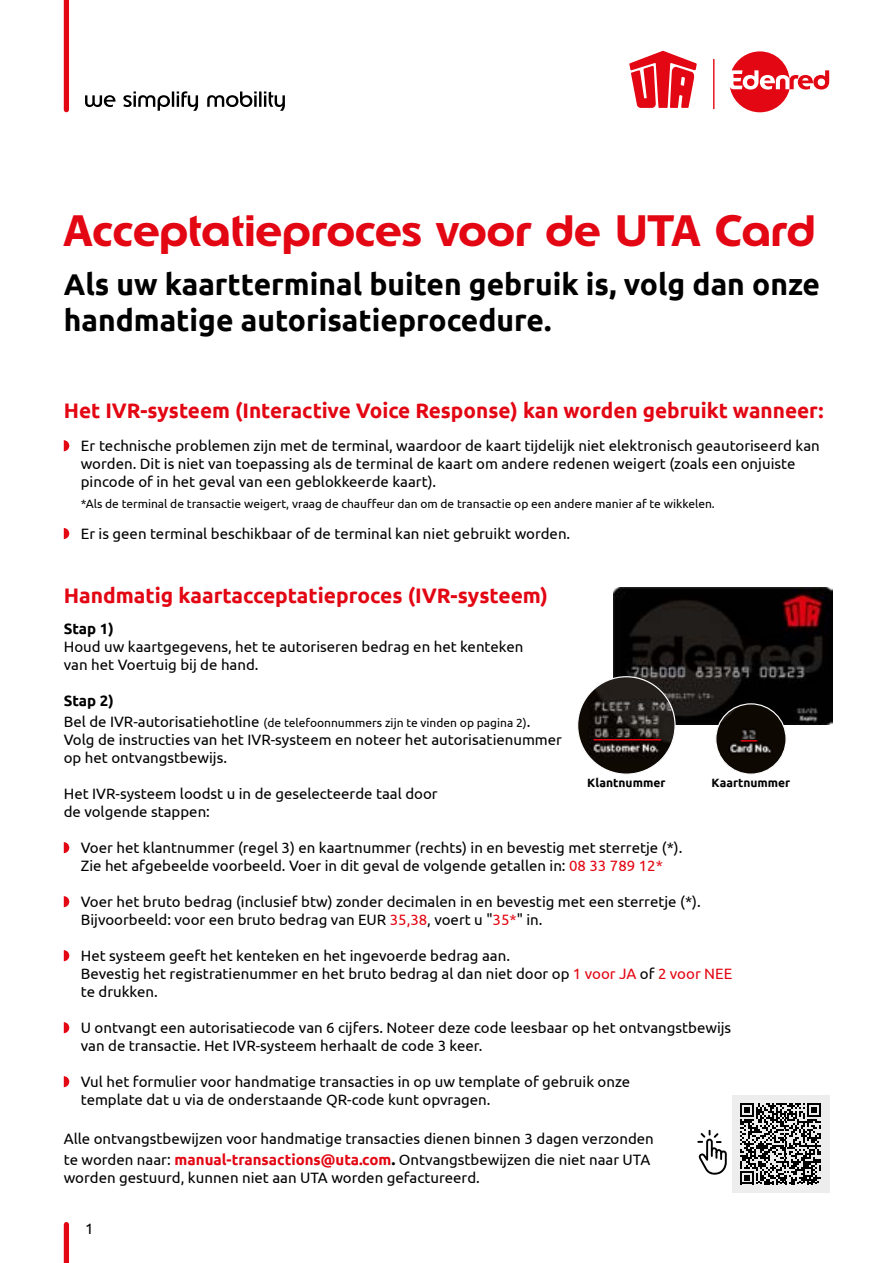
<style>
.page{position:relative;width:893px;height:1263px;background:#fff}
.page>*{position:absolute;margin:0;border:0;box-sizing:border-box;transform-origin:0 0}
.t1{font:700 43.5px "Edenred";color:#e30613}
.t2{font:700 30px/36px "Ubuntu";color:#000}
.t3{font:700 21px "Ubuntu";color:#e30613}
.t4{font:15px/18px "Ubuntu";color:#000}
.t5{font:700 15px "Ubuntu";color:#000}
.t6{font:12px "Ubuntu";color:#000}
.t7{font:700 12px "Ubuntu";color:#000}
.s1{font-size:15px}
.s2{color:#e30613}
.s3{font-weight:700;color:#e30613}
.s4{font-weight:700;font-size:16.5px}
</style>
<div class="page">
<div style="left:64px;top:1224px;width:5px;height:39px;background:#e30613"></div>
<svg style="left:64px;top:440px;width:5px;height:11px"></svg>
<svg style="left:64px;top:528px;width:5px;height:11px"></svg>
<div style="left:64px;top:0;width:5px;height:110px;background:#e30613"></div>
<svg style="left:85px;top:91px;width:200px;height:20px"></svg>
<hr style="left:713px;top:59px;width:1px;height:50px;background:#e30613">
<svg style="left:730px;top:51px;width:99px;height:61px"></svg>
<svg style="left:629px;top:51px;width:68px;height:57px"></svg>
<svg style="left:64px;top:842px;width:5px;height:11px"></svg>
<svg style="left:64px;top:896px;width:5px;height:11px"></svg>
<svg style="left:64px;top:950px;width:5px;height:11px"></svg>
<svg style="left:64px;top:1022px;width:5px;height:11px"></svg>
<svg style="left:64px;top:1076px;width:5px;height:11px"></svg>
<div style="left:732px;top:1095px;width:97px;height:97px;background:#ededed"></div>
<svg style="left:740px;top:1103px;width:81px;height:81px"></svg>
<img style="left:614px;top:587px;width:218px;height:138px">
<img style="left:578px;top:677px;width:97px;height:97px;border-radius:49px">
<img style="left:716px;top:704px;width:70px;height:70px;border-radius:35px">
<div style="left:715px;top:703px;width:72px;height:72px;border:1px solid #fff;border-radius:50%"></div>
<hr style="left:594px;top:739px;width:66px;height:1px;background:#e30613">
<svg style="left:741px;top:740px;width:16px;height:1px"></svg>
<svg style="left:697px;top:1130px;width:30px;height:45px"></svg>
<h1 class="t1" style="left:64px;top:201px;width:753px">Acceptatieproces voor de UTA Card</h1>
<h2 class="t2" style="left:64px;top:266px;width:758px">Als uw kaartterminal buiten gebruik is, volg dan onze handmatige autorisatieprocedure.</h2>
<h3 class="t3" style="left:64px;top:397px;width:761px">Het IVR-systeem (Interactive Voice Response) kan worden gebruikt wanneer:</h3>
<p class="t4" style="left:81px;top:436px;width:740px">Er technische problemen zijn met de terminal, waardoor de kaart tijdelijk niet elektronisch geautoriseerd kan worden. Dit is niet van toepassing als de terminal de kaart om andere redenen weigert (zoals een onjuiste pincode of in het geval van een geblokkeerde kaart).</p>
<p class="t6" style="left:81px;top:497px;width:636px">*Als de terminal de transactie weigert, vraag de chauffeur dan om de transactie op een andere manier af te wikkelen.</p>
<p class="t4" style="left:81px;top:524px;width:491px">Er is geen terminal beschikbaar of de terminal kan niet gebruikt worden.</p>
<h3 class="t3" style="left:64px;top:583px;width:486px">Handmatig kaartacceptatieproces (IVR-systeem)</h3>
<p class="t5" style="left:64px;top:620px;width:51px">Stap 1)</p>
<p class="t4" style="left:64px;top:637px;width:461px">Houd uw kaartgegevens, het te autoriseren bedrag en het kenteken van het Voertuig bij de hand.</p>
<p class="t5" style="left:64px;top:692px;width:51px">Stap 2)</p>
<p class="t6" style="left:64px;top:716px;width:468px"><span class="s1">Bel de IVR-autorisatiehotline</span> (de telefoonnummers zijn te vinden op pagina 2)<span class="s1">.</span></p>
<p class="t4" style="left:64px;top:730px;width:500px">Volg de instructies van het IVR-systeem en noteer het autorisatienummer op het ontvangstbewijs.</p>
<p class="t4" style="left:64px;top:784px;width:375px">Het IVR-systeem loodst u in de geselecteerde taal door de volgende stappen:</p>
<p class="t4" style="left:81px;top:838px;width:603px">Voer het klantnummer (regel 3) en kaartnummer (rechts) in en bevestig met sterretje (*).<br>Zie het afgebeelde voorbeeld. Voer in dit geval de volgende getallen in: <span class="s2">08 33 789 12*</span></p>
<p class="t4" style="left:81px;top:892px;width:621px">Voer het bruto bedrag (inclusief btw) zonder decimalen in en bevestig met een sterretje (*).<br>Bijvoorbeeld: voor een bruto bedrag van EUR <span class="s2">35,38</span>, voert u "<span class="s2">35*</span>" in.</p>
<p class="t4" style="left:81px;top:946px;width:653px">Het systeem geeft het kenteken en het ingevoerde bedrag aan.<br>Bevestig het registratienummer en het bruto bedrag al dan niet door op <span class="s2">1 voor JA</span> of <span class="s2">2 voor NEE </span>te drukken.</p>
<p class="t4" style="left:81px;top:1018px;width:652px">U ontvangt een autorisatiecode van 6 cijfers. Noteer deze code leesbaar op het ontvangstbewijs van de transactie. Het IVR-systeem herhaalt de code 3 keer.</p>
<p class="t4" style="left:81px;top:1072px;width:551px">Vul het formulier voor handmatige transacties in op uw template of gebruik onze template dat u via de onderstaande QR-code kunt opvragen.</p>
<p class="t4" style="left:64px;top:1128px;width:592px;line-height:21px">Alle ontvangstbewijzen voor handmatige transacties dienen binnen 3 dagen verzonden te worden naar: <span class="s3">manual-transactions@uta.com</span><span class="s4">.</span> Ontvangstbewijzen die niet naar UTA</p>
<p class="t4" style="left:64px;top:1168px;width:418px">worden gestuurd, kunnen niet aan UTA worden gefactureerd.</p>
<p class="t7" style="left:587px;top:775px;width:80px">Klantnummer</p>
<p class="t7" style="left:712px;top:775px;width:80px">Kaartnummer</p>
<p class="t4" style="left:85px;top:1219px;width:10px">1</p>
</div>
